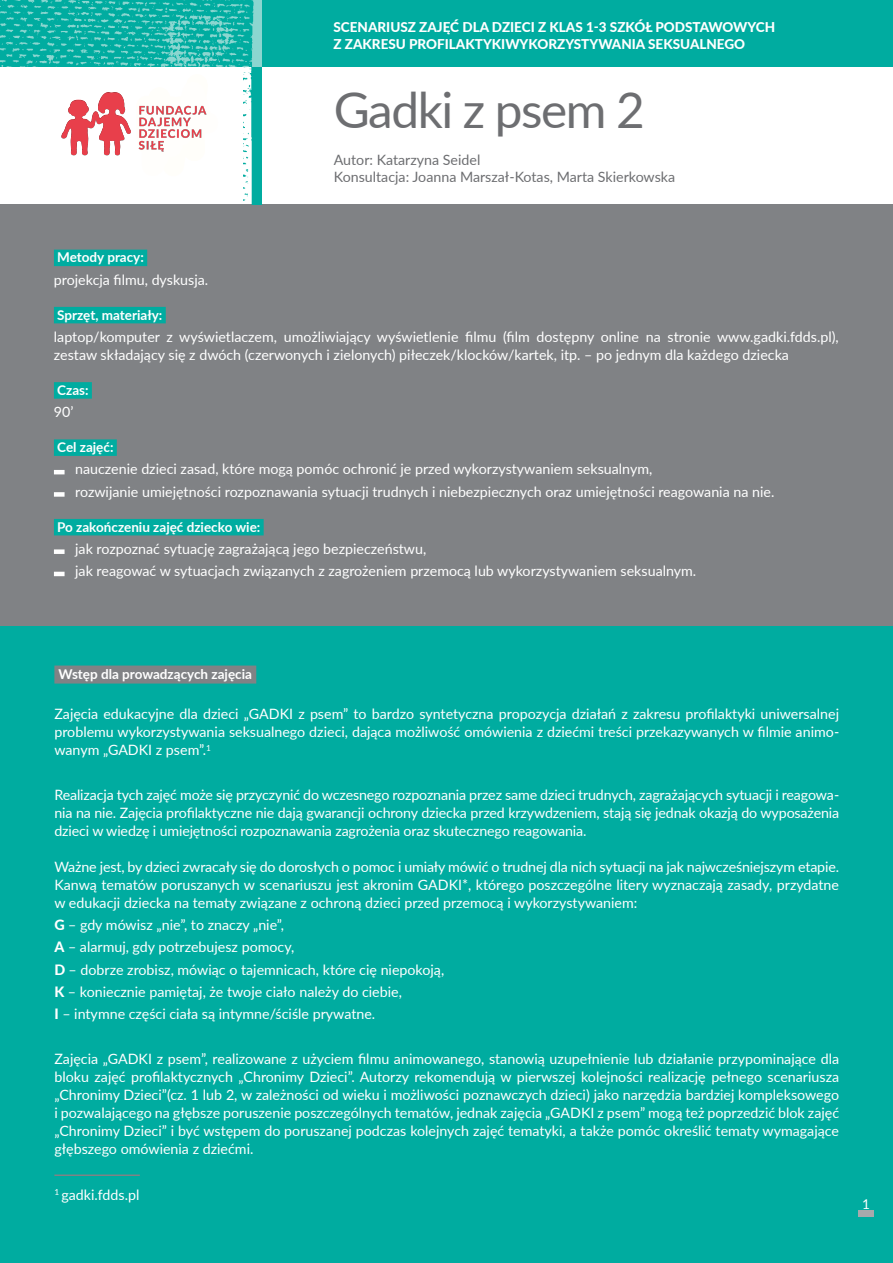
<style>
.page{position:relative;width:893px;height:1263px;background:#fff}
.page>*{position:absolute;margin:0;border:0;box-sizing:border-box;transform-origin:0 0}
.tytul-glowny-czerwon{font:49.5px "Lato";letter-spacing:-.03em;color:#6d6e71}
.t1{font:700 18px "Calibri";color:#fff}
.podstawowy_bialy{font:14.25px/18px "Lato";color:#fff;text-align:justify}
.t2{font:14.25px "Lato";color:#6d6e71}
.t3{font:800 13.5px "Lato";color:#fff}
.podstawowy_bialy-2{font:700 13.5px "Lato";color:#fff}
.kontra-z-paskiem-sza{font:700 13.5px "Lato";color:#fff}
.t4{font:13.5px "Lato";color:#fff}
.s1{font-weight:800}
</style>
<div class="page">
<div style="left:0;top:204px;width:893px;height:484px;background:#808285"></div>
<div style="left:54px;top:250px;width:93px;height:16px;background:#00aca0"></div>
<div style="left:54px;top:307px;width:112px;height:16px;background:#00aca0"></div>
<div style="left:54px;top:382px;width:38px;height:17px;background:#00aca0"></div>
<div style="left:54px;top:439px;width:63px;height:17px;background:#00aca0"></div>
<div style="left:54px;top:519px;width:210px;height:16px;background:#00aca0"></div>
<hr style="left:54px;top:470px;width:11px;height:4px;background:#fff">
<div style="left:54px;top:492px;width:11px;height:5px;background:#fff"></div>
<div style="left:54px;top:549px;width:11px;height:5px;background:#fff"></div>
<hr style="left:54px;top:572px;width:11px;height:4px;background:#fff">
<div style="left:0;top:626px;width:893px;height:637px;background:#00aca0"></div>
<div style="left:54px;top:665px;width:202px;height:18px;background:#808285"></div>
<hr style="left:54px;top:1174px;width:86px;height:2px;background:#808285">
<div style="left:859px;top:1210px;width:15px;height:7px;background:#a7a9ac"></div>
<div style="left:0;top:0;width:893px;height:66px;background:#00aca0"></div>
<img style="left:243px;top:66px;width:18px;height:138px">
<img style="left:0;top:0;width:261px;height:66px">
<svg style="left:60px;top:58px;width:169px;height:9px"></svg>
<img style="left:61px;top:92px;width:146px;height:64px">
<p class="t3" style="left:333px;top:17px;width:443px">SCENARIUSZ ZAJĘĆ DLA DZIECI Z KLAS 1-3 SZKÓŁ PODSTAWOWYCH</p>
<p class="t3" style="left:333px;top:34px;width:413px">Z ZAKRESU PROFILAKTYKIWYKORZYSTYWANIA SEKSUALNEGO</p>
<p class="t1" style="left:274px;top:18px;width:499px">SCENARIUSZ ZAJĘĆ DLA UCZNIÓW SZKÓŁ PONADPODSTAWOWYCH</p>
<p class="tytul-glowny-czerwon" style="left:334px;top:75px;width:313px">Gadki z psem 2</p>
<p class="t2" style="left:334px;top:150px;width:148px">Autor: Katarzyna Seidel</p>
<p class="t2" style="left:334px;top:167px;width:343px">Konsultacja: Joanna Marszał-Kotas, Marta Skierkowska</p>
<p class="podstawowy_bialy-2" style="left:57px;top:247px;width:88px">Metody pracy:</p>
<p class="podstawowy_bialy" style="left:54px;top:270px;width:156px">projekcja filmu, dyskusja.</p>
<p class="podstawowy_bialy-2" style="left:57px;top:305px;width:107px">Sprzęt, materiały:</p>
<p class="podstawowy_bialy" style="left:54px;top:327px;width:786px">laptop/komputer z wyświetlaczem, umożliwiający wyświetlenie filmu (film dostępny online na stronie www.gadki.fdds.pl), zestaw składający się z dwóch (czerwonych i zielonych) piłeczek/klocków/kartek, itp. – po jednym dla każdego dziecka</p>
<p class="podstawowy_bialy-2" style="left:57px;top:380px;width:33px">Czas:</p>
<p class="podstawowy_bialy" style="left:54px;top:402px;width:21px">90’</p>
<p class="podstawowy_bialy-2" style="left:57px;top:437px;width:58px">Cel zajęć:</p>
<p class="podstawowy_bialy" style="left:75px;top:460px;width:579px">nauczenie dzieci zasad, które mogą pomóc ochronić je przed wykorzystywaniem seksualnym,</p>
<p class="podstawowy_bialy" style="left:75px;top:482px;width:701px">rozwijanie umiejętności rozpoznawania sytuacji trudnych i niebezpiecznych oraz umiejętności reagowania na nie.</p>
<p class="podstawowy_bialy-2" style="left:57px;top:517px;width:205px">Po zakończeniu zajęć dziecko wie:</p>
<p class="podstawowy_bialy" style="left:75px;top:539px;width:353px">jak rozpoznać sytuację zagrażającą jego bezpieczeństwu,</p>
<p class="podstawowy_bialy" style="left:75px;top:561px;width:623px">jak reagować w sytuacjach związanych z zagrożeniem przemocą lub wykorzystywaniem seksualnym.</p>
<p class="kontra-z-paskiem-sza" style="left:59px;top:664px;width:195px">Wstęp dla prowadzących zajęcia</p>
<p class="podstawowy_bialy" style="left:54px;top:705px;width:786px">Zajęcia edukacyjne dla dzieci „GADKI z psem” to bardzo syntetyczna propozycja działań z zakresu profilaktyki uniwersalnej problemu wykorzystywania seksualnego dzieci, dająca możliwość omówienia z dziećmi treści przekazywanych w filmie animo&shy;wanym „GADKI z psem”.<sup>1</sup></p>
<p class="podstawowy_bialy" style="left:54px;top:785px;width:786px">Realizacja tych zajęć może się przyczynić do wczesnego rozpoznania przez same dzieci trudnych, zagrażających sytuacji i reagowa&shy;nia na nie. Zajęcia profilaktyczne nie dają gwarancji ochrony dziecka przed krzywdzeniem, stają się jednak okazją do wyposażenia dzieci w wiedzę i umiejętności rozpoznawania zagrożenia oraz skutecznego reagowania.</p>
<p class="podstawowy_bialy" style="left:54px;top:857px;width:786px">Ważne jest, by dzieci zwracały się do dorosłych o pomoc i umiały mówić o trudnej dla nich sytuacji na jak najwcześniejszym etapie.</p>
<p class="podstawowy_bialy" style="left:54px;top:875px;width:786px">Kanwą tematów poruszanych w scenariuszu jest akronim GADKI*, którego poszczególne litery wyznaczają zasady, przydatne w edukacji dziecka na tematy związane z ochroną dzieci przed przemocą i wykorzystywaniem:</p>
<p class="podstawowy_bialy" style="left:54px;top:915px;width:231px"><span class="s1">G</span> – gdy mówisz „nie”, to znaczy „nie”,</p>
<p class="podstawowy_bialy" style="left:54px;top:938px;width:242px"><span class="s1">A</span> – alarmuj, gdy potrzebujesz pomocy,</p>
<p class="podstawowy_bialy" style="left:54px;top:960px;width:391px"><span class="s1">D</span> – dobrze zrobisz, mówiąc o tajemnicach, które cię niepokoją,</p>
<p class="podstawowy_bialy" style="left:54px;top:982px;width:349px"><span class="s1">K</span> – koniecznie pamiętaj, że twoje ciało należy do ciebie,</p>
<p class="podstawowy_bialy" style="left:54px;top:1004px;width:322px"><span class="s1">I</span> – intymne części ciała są intymne/ściśle prywatne.</p>
<p class="podstawowy_bialy" style="left:54px;top:1049px;width:786px">Zajęcia „GADKI z psem”, realizowane z użyciem filmu animowanego, stanowią uzupełnienie lub działanie przypominające dla bloku zajęć profilaktycznych „Chronimy Dzieci”. Autorzy rekomendują w pierwszej kolejności realizację pełnego scenariusza „Chronimy Dzieci”(cz. 1 lub 2, w zależności od wieku i możliwości poznawczych dzieci) jako narzędzia bardziej kompleksowego i pozwalającego na głębsze poruszenie poszczególnych tematów, jednak zajęcia „GADKI z psem” mogą też poprzedzić blok zajęć „Chronimy Dzieci” i być wstępem do poruszanej podczas kolejnych zajęć tematyki, a także pomóc określić tematy wymagające głębszego omówienia z dziećmi.</p>
<p class="podstawowy_bialy" style="left:54px;top:1185px;width:87px"><sup>1</sup> gadki.fdds.pl</p>
<p class="t4" style="left:862px;top:1194px;width:9px">1</p>
</div>
